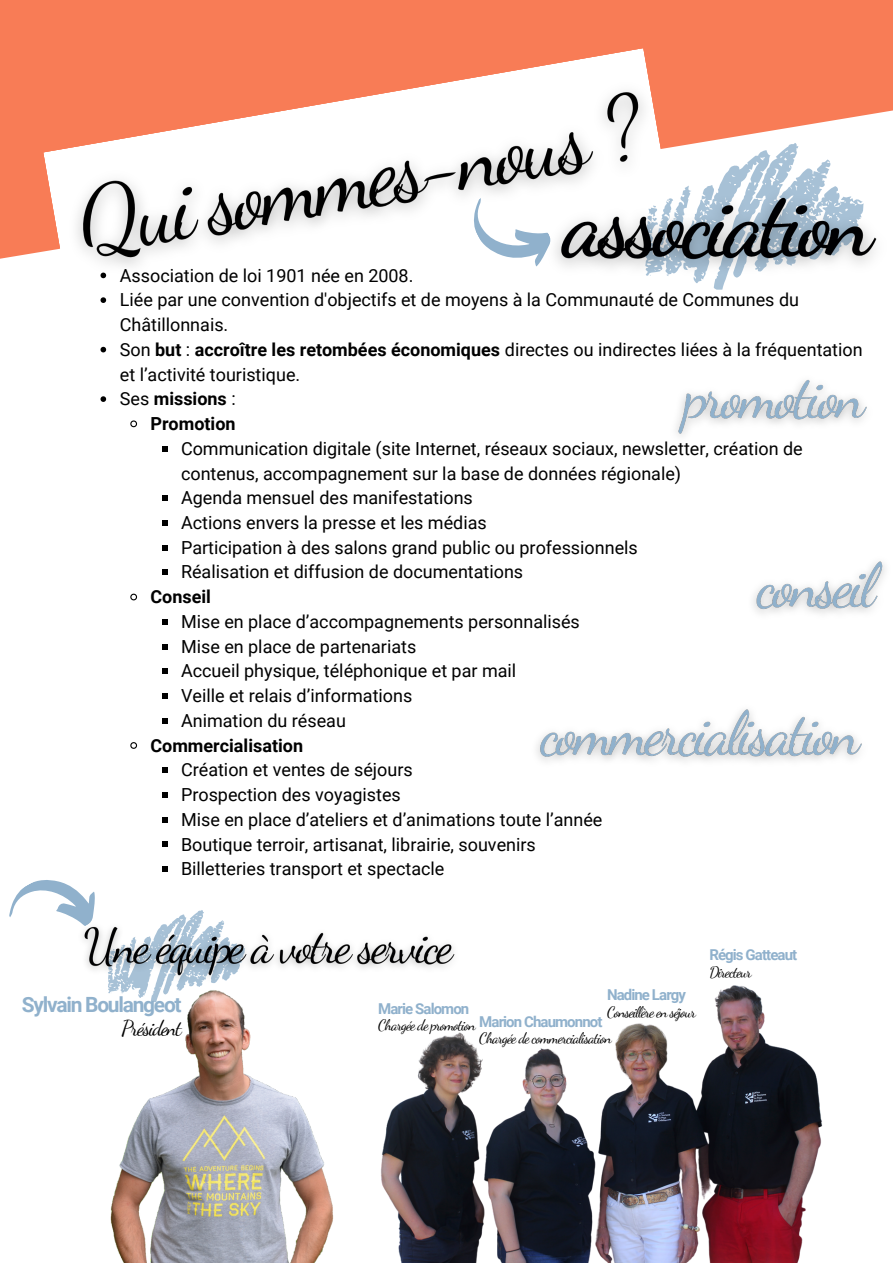
<style>
.page{position:relative;width:893px;height:1264px;background:#fff}
.page>*{position:absolute;margin:0;border:0;box-sizing:border-box;transform-origin:0 0}
.t1{font:700 21px "Roboto";letter-spacing:-.06em;color:#90b1cc}
.t2{font:21px "Dancing Script";letter-spacing:-.06em;color:#000}
.t3{font:18px/24.8px "Roboto";color:#000}
.t4{font:700 18px "Roboto";color:#000}
.t5{font:15px "Dancing Script";letter-spacing:-.06em;color:#000}
.t6{font:700 15px "Roboto";letter-spacing:-.06em;color:#90b1cc}
.s1{font-weight:700}
.s2{font-weight:400}
</style>
<div class="page">
<div style="left:0;top:0;width:892px;height:101px;background:#f87c56"></div>
<svg style="left:0;top:101px;width:892px;height:252px"></svg>
<svg style="left:43px;top:48px;width:632px;height:290px"></svg>
<svg style="left:100px;top:297px;width:6px;height:6px"></svg>
<svg style="left:100px;top:347px;width:6px;height:5px"></svg>
<svg style="left:100px;top:396px;width:6px;height:6px"></svg>
<svg style="left:130px;top:420px;width:8px;height:8px"></svg>
<svg style="left:162px;top:446px;width:6px;height:5px"></svg>
<svg style="left:162px;top:495px;width:6px;height:6px"></svg>
<svg style="left:162px;top:520px;width:6px;height:5px"></svg>
<svg style="left:162px;top:545px;width:6px;height:5px"></svg>
<svg style="left:162px;top:569px;width:6px;height:6px"></svg>
<svg style="left:130px;top:593px;width:7px;height:8px"></svg>
<svg style="left:162px;top:619px;width:6px;height:5px"></svg>
<svg style="left:162px;top:644px;width:6px;height:5px"></svg>
<svg style="left:162px;top:668px;width:6px;height:6px"></svg>
<svg style="left:162px;top:693px;width:6px;height:5px"></svg>
<svg style="left:162px;top:718px;width:6px;height:5px"></svg>
<svg style="left:130px;top:742px;width:8px;height:7px"></svg>
<svg style="left:162px;top:767px;width:6px;height:6px"></svg>
<svg style="left:162px;top:792px;width:6px;height:5px"></svg>
<svg style="left:162px;top:817px;width:6px;height:5px"></svg>
<svg style="left:162px;top:841px;width:6px;height:6px"></svg>
<img style="left:48px;top:67px;width:629px;height:229px">
<svg style="left:644px;top:143px;width:220px;height:147px"></svg>
<svg style="left:463px;top:178px;width:74px;height:106px"></svg>
<img style="left:110px;top:1002px;width:224px;height:260px">
<img style="left:245px;top:932px;width:210px;height:36px">
<svg style="left:9px;top:866px;width:236px;height:136px"></svg>
<img style="left:381px;top:985px;width:442px;height:276px">
<img style="left:537px;top:169px;width:355px;height:117px">
<img style="left:753px;top:561px;width:132px;height:53px">
<img style="left:676px;top:379px;width:191px;height:57px">
<img style="left:536px;top:709px;width:326px;height:52px">
<p class="t3" style="left:120px;top:263px;width:295px">Association de loi 1901 née en 2008.</p>
<p class="t3" style="left:120px;top:288px;width:680px">Liée par une convention d'objectifs et de moyens à la Communauté de Communes du<br>Châtillonnais.</p>
<p class="t3" style="left:120px;top:337px;width:744px">Son <span class="s1">but</span> : <span class="s1">accroître les retombées économiques</span> directes ou indirectes liées à la fréquentation et l’activité touristique.</p>
<p class="t4" style="left:120px;top:388px;width:117px"><span class="s2">Ses</span> missions <span class="s2">:</span></p>
<p class="t4" style="left:150px;top:413px;width:87px">Promotion</p>
<p class="t3" style="left:181px;top:436px;width:623px">Communication digitale (site Internet, réseaux sociaux, newsletter, création de contenus, accompagnement sur la base de données régionale)</p>
<p class="t3" style="left:181px;top:485px;width:293px">Agenda mensuel des manifestations</p>
<p class="t3" style="left:181px;top:510px;width:307px">Actions envers la presse et les médias</p>
<p class="t3" style="left:181px;top:535px;width:458px">Participation à des salons grand public ou professionnels</p>
<p class="t3" style="left:181px;top:560px;width:344px">Réalisation et diffusion de documentations</p>
<p class="t4" style="left:150px;top:586px;width:62px">Conseil</p>
<p class="t3" style="left:181px;top:609px;width:400px">Mise en place d’accompagnements personnalisés</p>
<p class="t3" style="left:181px;top:634px;width:237px">Mise en place de partenariats</p>
<p class="t3" style="left:181px;top:659px;width:337px">Accueil physique, téléphonique et par mail</p>
<p class="t3" style="left:181px;top:683px;width:233px">Veille et relais d’informations</p>
<p class="t3" style="left:181px;top:708px;width:166px">Animation du réseau</p>
<p class="t4" style="left:150px;top:735px;width:154px">Commercialisation</p>
<p class="t3" style="left:181px;top:758px;width:233px">Création et ventes de séjours</p>
<p class="t3" style="left:181px;top:782px;width:221px">Prospection des voyagistes</p>
<p class="t3" style="left:181px;top:807px;width:423px">Mise en place d’ateliers et d’animations toute l’année</p>
<p class="t3" style="left:181px;top:832px;width:356px">Boutique terroir, artisanat, librairie, souvenirs</p>
<p class="t3" style="left:181px;top:856px;width:265px">Billetteries transport et spectacle</p>
<p class="t1" style="left:22px;top:992px;width:161px">Sylvain Boulangeot</p>
<p class="t2" style="left:121px;top:1015px;width:62px">Président</p>
<p class="t6" style="left:607px;top:986px;width:81px">Nadine Largy</p>
<p class="t5" style="left:607px;top:1003px;width:90px">Conseillère en séjour</p>
<p class="t6" style="left:378px;top:999px;width:93px">Marie Salomon</p>
<p class="t5" style="left:378px;top:1016px;width:99px">Chargée de promotion</p>
<p class="t6" style="left:479px;top:1012px;width:125px">Marion Chaumonnot</p>
<p class="t5" style="left:479px;top:1029px;width:134px">Chargée de commercialisation</p>
<p class="t6" style="left:709px;top:946px;width:89px">Régis Gatteaut</p>
<p class="t5" style="left:709px;top:963px;width:44px">Directeur</p>
</div>
